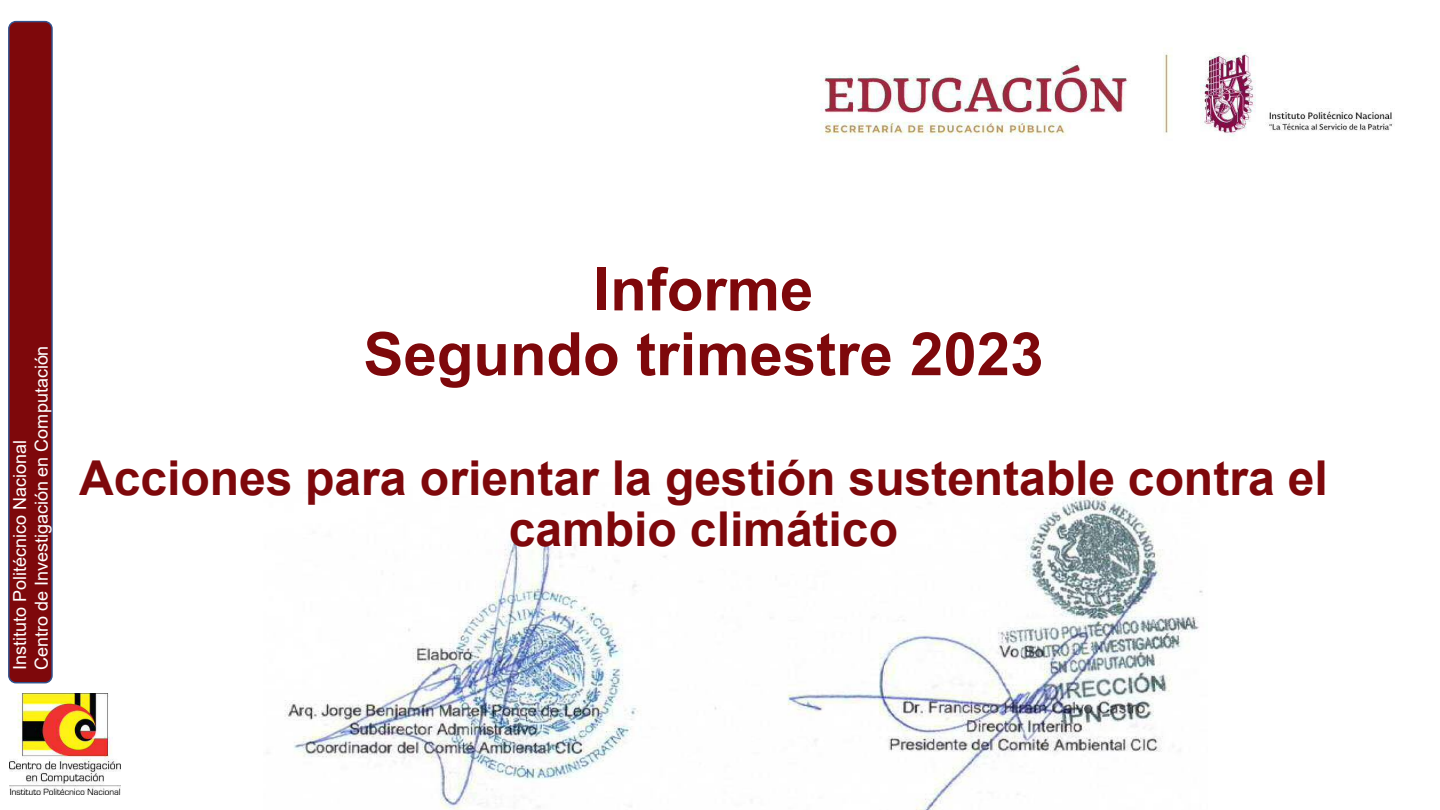
<style>
.page{position:relative;width:1440px;height:810px;background:#fff}
.page>*{position:absolute;margin:0;border:0;box-sizing:border-box;transform-origin:0 0}
.t1{font:700 60px/64.8px "Arial";color:#7e080b;text-align:center}
.t2{font:700 48.15px "Arial";color:#7e080b}
.t3{font:700 48px "Arial";color:#7e080b}
.t4{font:18px/21.6px "Arial";color:#fff}
</style>
<div class="page">
<div style="left:9px;top:22px;width:43px;height:661px;background:#7e080b;border-radius:7px"></div>
<div style="left:8px;top:21px;width:45px;height:662px;border:1px solid #31538f;border-radius:7px"></div>
<img style="left:9px;top:694px;width:112px;height:101px">
<img style="left:285px;top:491px;width:918px;height:319px">
<img style="left:820px;top:48px;width:573px;height:92px">
<p class="t4" style="left:9px;top:670px;width:326px;rotate:-90deg">Instituto Politécnico Nacional<br>Centro de Investigación en Computación</p>
<h1 class="t1" style="left:363px;top:257px;width:682px">Informe<br>Segundo trimestre 2023</h1>
<h2 class="t2" style="left:79px;top:451px;width:1250px">Acciones para orientar la gestión sustentable contra el</h2>
<h3 class="t3" style="left:509px;top:503px;width:391px">cambio climático</h3>
</div>
